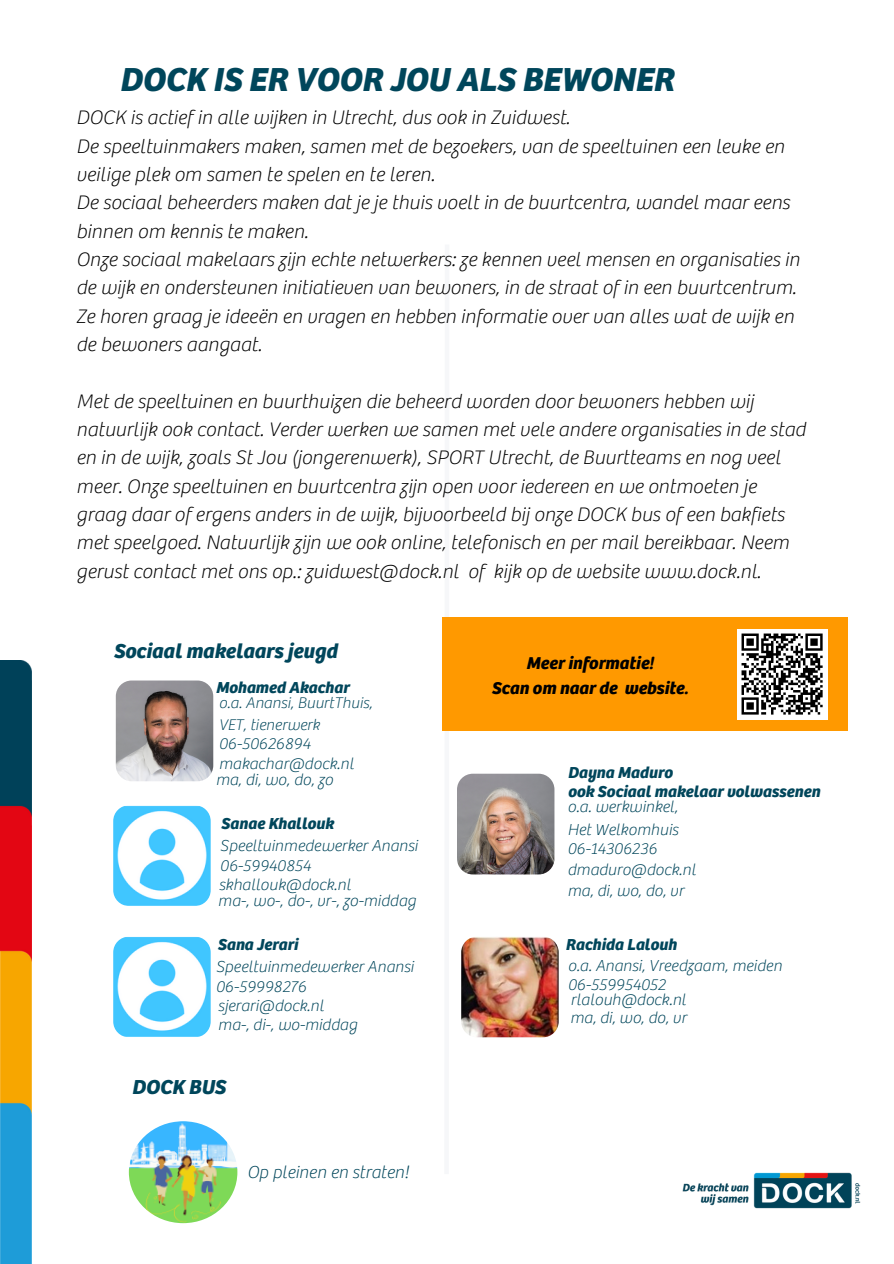
<style>
.page{position:relative;width:894px;height:1264px;background:#fff}
.page>*{position:absolute;margin:0;border:0;box-sizing:border-box;transform-origin:0 0}
.t1{font:italic 700 34.5px "Bree";color:#00465b}
.t2{font:italic 700 21px "Bree";color:#00465b}
.t3{font:italic 100 20.25px/28.3px "Bree";color:#000}
.t4{font:italic 100 18px "Bree";color:#00465b}
.t5{font:italic 700 17.85px/24.8px "Bree";color:#000;text-align:center}
.t6{font:italic 100 16.5px/22.5px "Bree";color:#00465b}
.t7{font:italic 700 16.5px "Bree";color:#00465b}
.t8{font:italic 100 16.05px/21.8px "Bree";color:#00465b}
</style>
<div class="page">
<img style="left:682px;top:1172px;width:179px;height:37px">
<img style="left:0;top:660px;width:32px;height:603px">
<svg style="left:113px;top:805px;width:98px;height:101px"></svg>
<svg style="left:113px;top:937px;width:98px;height:100px"></svg>
<svg style="left:115px;top:680px;width:99px;height:102px;background:#9d9291"></svg>
<img style="left:457px;top:773px;width:102px;height:265px">
<img style="left:129px;top:1121px;width:108px;height:102px;border-radius:50%">
<div style="left:442px;top:617px;width:405px;height:114px;background:#f90"></div>
<div style="left:736px;top:628px;width:91px;height:91px;background:#fff"></div>
<svg style="left:741px;top:633px;width:82px;height:82px"></svg>
<h6 class="t1" style="left:119px;top:62px;width:555px">DOCK IS ER VOOR JOU ALS BEWONER</h6>
<h6 class="t3" style="left:76px;top:104px;width:724px">DOCK is actief in alle wijken in Utrecht, dus ook in Zuidwest.<br>De speeltuinmakers maken, samen met de bezoekers, van de speeltuinen een leuke en veilige plek om samen te spelen en te leren.<br>De sociaal beheerders maken dat je je thuis voelt in de buurtcentra, wandel maar eens binnen om kennis te maken.<br>Onze sociaal makelaars zijn echte netwerkers: ze kennen veel mensen en organisaties in de wijk en ondersteunen initiatieven van bewoners, in de straat of in een buurtcentrum.<br>Ze horen graag je ideeën en vragen en hebben informatie over van alles wat de wijk en de bewoners aangaat.</h6>
<h6 class="t3" style="left:76px;top:388px;width:730px">Met de speeltuinen en buurthuizen die beheerd worden door bewoners hebben wij natuurlijk ook contact. Verder werken we samen met vele andere organisaties in de stad en in de wijk, zoals St Jou (jongerenwerk), SPORT Utrecht, de Buurtteams en nog veel meer. Onze speeltuinen en buurtcentra zijn open voor iedereen en we ontmoeten je graag daar of ergens anders in de wijk, bijvoorbeeld bij onze DOCK bus of een bakfiets met speelgoed. Natuurlijk zijn we ook online, telefonisch en per mail bereikbaar. Neem gerust contact met ons op.: zuidwest@dock.nl of kijk op de website www.dock.nl.</h6>
<h5 class="t2" style="left:113px;top:640px;width:225px">Sociaal makelaars jeugd</h5>
<h6 class="t7" style="left:216px;top:679px;width:135px">Mohamed Akachar</h6>
<h6 class="t8" style="left:219px;top:693px;width:155px">o.a. Anansi, BuurtThuis,<br>VET, tienerwerk</h6>
<h6 class="t6" style="left:219px;top:733px;width:93px">06-50626894</h6>
<h6 class="t6" style="left:219px;top:752px;width:136px">makachar@dock.nl</h6>
<p class="t6" style="left:216px;top:768px;width:119px">ma, di, wo, do, zo</p>
<h6 class="t7" style="left:221px;top:815px;width:114px">Sanae Khallouk</h6>
<h5 class="t6" style="left:220px;top:834px;width:199px">Speeltuinmedewerker Anansi</h5>
<p class="t6" style="left:220px;top:855px;width:92px">06-59940854</p>
<h6 class="t6" style="left:219px;top:874px;width:134px">skhallouk@dock.nl</h6>
<p class="t6" style="left:218px;top:890px;width:199px">ma-, wo-, do-, vr-, zo-middag</p>
<h5 class="t7" style="left:217px;top:936px;width:82px">Sana Jerari</h5>
<h6 class="t6" style="left:216px;top:956px;width:199px">Speeltuinmedewerker Anansi</h6>
<p class="t6" style="left:216px;top:975px;width:92px">06-59998276</p>
<h5 class="t6" style="left:218px;top:994px;width:107px">sjerari@dock.nl</h5>
<h6 class="t6" style="left:218px;top:1014px;width:141px">ma-, di-, wo-middag</h6>
<h6 class="t2" style="left:132px;top:1076px;width:95px">DOCK BUS</h6>
<h6 class="t4" style="left:247px;top:1162px;width:163px">Op pleinen en straten!</h6>
<p class="t5" style="left:491px;top:651px;width:198px">Meer informatie!<br>Scan om naar de website.</p>
<h5 class="t7" style="left:567px;top:764px;width:106px">Dayna Maduro</h5>
<p class="t7" style="left:567px;top:783px;width:254px">ook Sociaal makelaar volwassenen</p>
<h2 class="t6" style="left:567px;top:796px;width:112px">o.a. werkwinkel,<br>Het Welkomhuis</h2>
<h6 class="t6" style="left:567px;top:838px;width:91px">06-14306236</h6>
<h6 class="t6" style="left:567px;top:859px;width:130px">dmaduro@dock.nl</h6>
<h6 class="t6" style="left:567px;top:880px;width:118px">ma, di, wo, do, vr</h6>
<h6 class="t7" style="left:565px;top:936px;width:112px">Rachida Lalouh</h6>
<h6 class="t6" style="left:567px;top:955px;width:215px">o.a. Anansi, Vreedzaam, meiden</h6>
<h6 class="t6" style="left:567px;top:974px;width:100px">06-559954052</h6>
<p class="t6" style="left:570px;top:989px;width:117px">rlalouh@dock.nl</p>
<p class="t6" style="left:570px;top:1007px;width:118px">ma, di, wo, do, vr</p>
</div>
